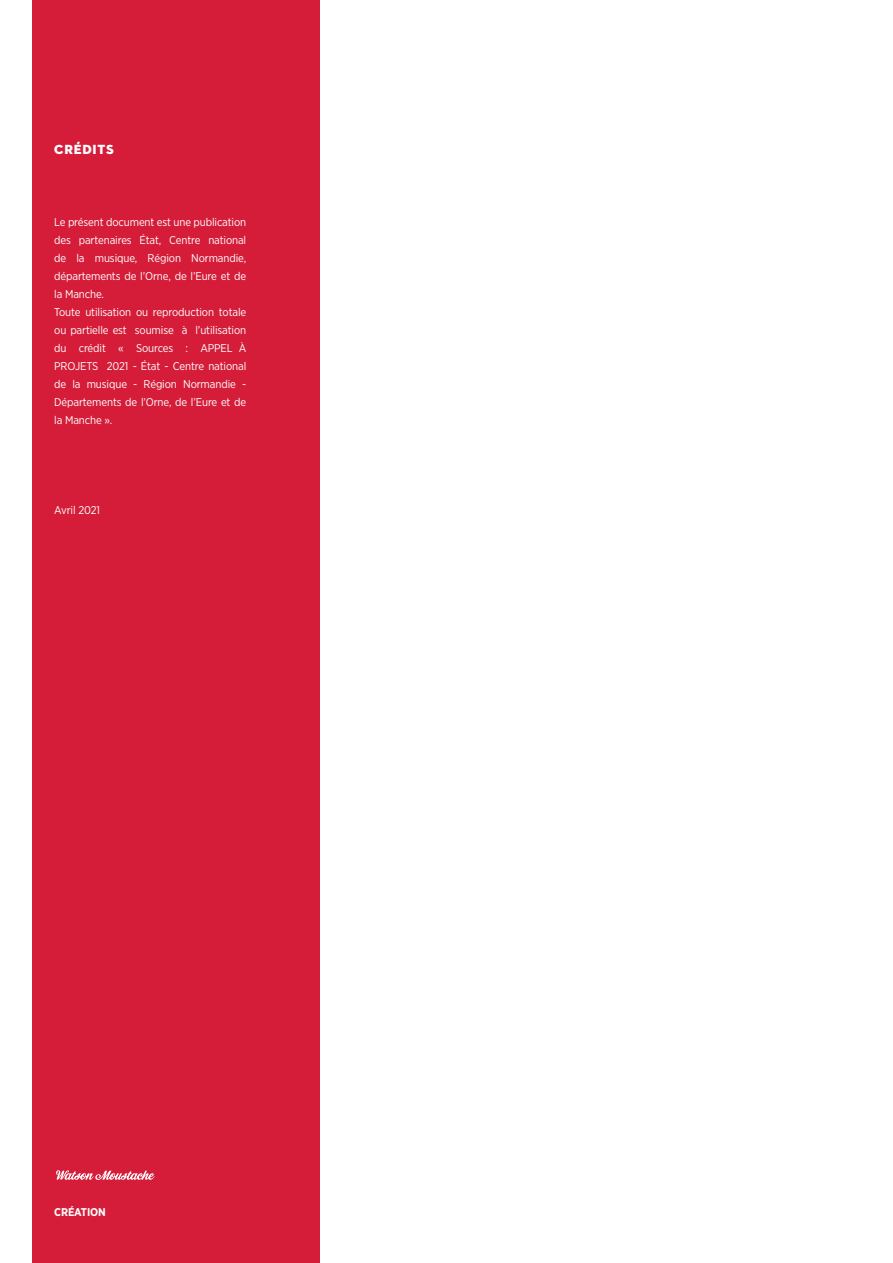
<style>
.page{position:relative;width:893px;height:1263px;background:#fff}
.page>*{position:absolute;margin:0;border:0;box-sizing:border-box;transform-origin:0 0}
.t1{font:13.5px "Neutraface 2 Display Titling";letter-spacing:.06em;color:#fff}
.t2{font:11.25px/18px "Gotham Narrow";letter-spacing:-.01em;color:#fff}
.t3{font:700 11.25px "Gotham Narrow";letter-spacing:-.01em;color:#fff}
</style>
<div class="page">
<div style="left:33px;top:0;width:287px;height:1263px;background:#d51d39"></div>
<svg style="left:56px;top:1170px;width:99px;height:10px"></svg>
<p class="t1" style="left:54px;top:141px;width:61px">CRÉDITS</p>
<p class="t2" style="left:54px;top:213px;width:194px">Le présent document est une publication des partenaires État, Centre national de la musique, Région Normandie, départements de l’Orne, de l’Eure et de la Manche.<br>Toute utilisation ou reproduction totale ou partielle est soumise à l’utilisation du crédit « Sources : APPEL À<br>PROJETS 2021 - État - Centre national de la musique - Région Normandie -<br>Départements de l’Orne, de l’Eure et de la Manche ».</p>
<p class="t2" style="left:54px;top:501px;width:47px">Avril 2021</p>
<p class="t3" style="left:54px;top:1205px;width:53px">CRÉATION</p>
</div>
